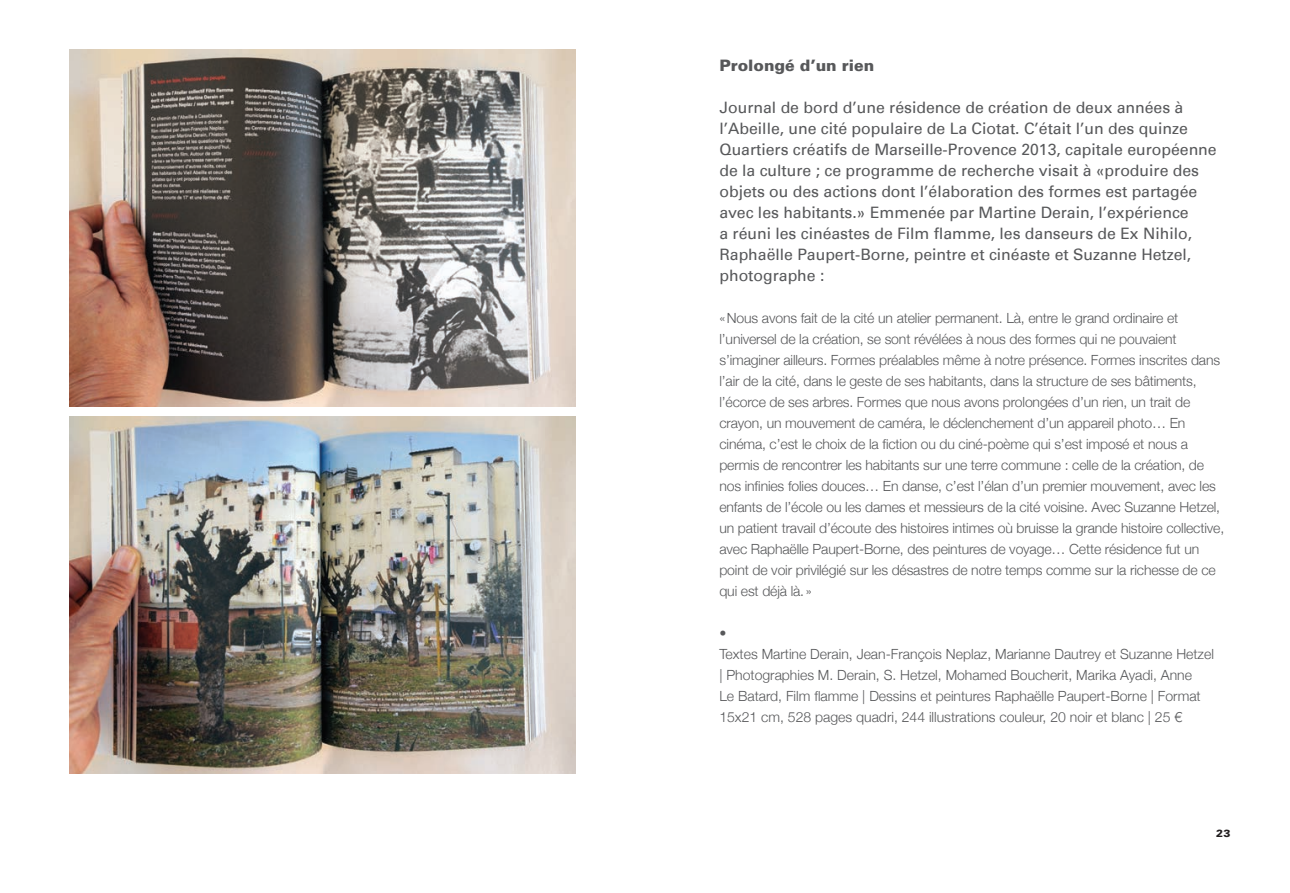
<style>
.page{position:relative;width:1290px;height:893px;background:#fff}
.page>*{position:absolute;margin:0;border:0;box-sizing:border-box;transform-origin:0 0}
.t1{font:15.75px/21px "Univers";color:#57585a}
.t2{font:900 15.75px "Univers";color:#57585a}
.t3{font:300 14px/21px "Helvetica Neue";letter-spacing:-.01em;color:#57585a}
.t4{font:900 10.5px "Univers";color:#231f20}
</style>
<div class="page">
<img style="left:69px;top:417px;width:506px;height:357px">
<img style="left:69px;top:50px;width:506px;height:357px">
<p class="t2" style="left:719px;top:56px;width:156px">Prolongé d’un rien</p>
<p class="t1" style="left:719px;top:97px;width:499px">Journal de bord d’une résidence de création de deux années à l’Abeille, une cité populaire de La Ciotat. C’était l’un des quinze Quartiers créatifs de Marseille-Provence 2013, capitale européenne de la culture ; ce programme de recherche visait à «produire des objets ou des actions dont l’élaboration des formes est partagée avec les habitants.» Emmenée par Martine Derain, l’expérience<br>a réuni les cinéastes de Film flamme, les danseurs de Ex Nihilo, Raphaëlle Paupert-Borne, peintre et cinéaste et Suzanne Hetzel, photographe :</p>
<p class="t3" style="left:719px;top:306px;width:506px">«Nous avons fait de la cité un atelier permanent. Là, entre le grand ordinaire et l’universel de la création, se sont révélées à nous des formes qui ne pouvaient s’imaginer ailleurs. Formes préalables même à notre présence. Formes inscrites dans l’air de la cité, dans le geste de ses habitants, dans la structure de ses bâtiments, l’écorce de ses arbres. Formes que nous avons prolongées d’un rien, un trait de crayon, un mouvement de caméra, le déclenchement d’un appareil photo… En cinéma, c’est le choix de la fiction ou du ciné-poème qui s’est imposé et nous a permis de rencontrer les habitants sur une terre commune : celle de la création, de nos infinies folies douces… En danse, c’est l’élan d’un premier mouvement, avec les enfants de l’école ou les dames et messieurs de la cité voisine. Avec Suzanne Hetzel, un patient travail d’écoute des histoires intimes où bruisse la grande histoire collective, avec Raphaëlle Paupert-Borne, des peintures de voyage… Cette résidence fut un point de voir privilégié sur les désastres de notre temps comme sur la richesse de ce qui est déjà là.»</p>
<p class="t3" style="left:719px;top:621px;width:496px">•<br>Textes Martine Derain, Jean-François Neplaz, Marianne Dautrey et Suzanne Hetzel | Photographies M. Derain, S. Hetzel, Mohamed Boucherit, Marika Ayadi, Anne<br>Le Batard, Film flamme | Dessins et peintures Raphaëlle Paupert-Borne | Format 15x21 cm, 528 pages quadri, 244 illustrations couleur, 20 noir et blanc | 25 €</p>
<p class="t4" style="left:1216px;top:827px;width:16px">23</p>
</div>
